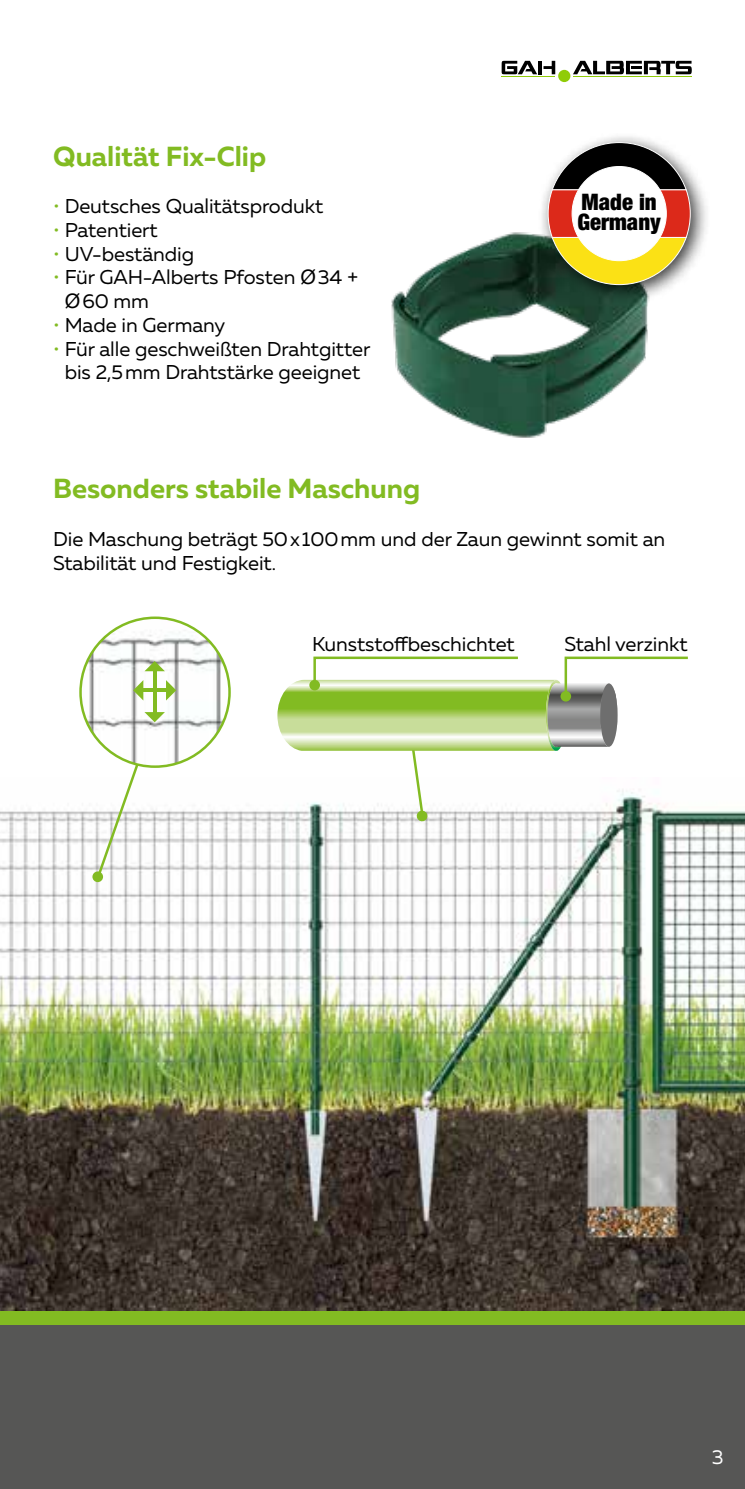
<style>
.page{position:relative;width:745px;height:1489px;background:#fff}
.page>*{position:absolute;margin:0;border:0;box-sizing:border-box;transform-origin:0 0}
.t1{font:700 27.5px "Muller";color:#82bb22}
.t2{font:900 condensed 22.75px/20.2px "Helvetica Neue LT Pro";color:#000}
.t3{font:20px/23.8px "Muller";letter-spacing:-.005em;color:#000}
.t4{font:20px "Muller";color:#fff}
.s1{color:#82bb22}
.s2{font-family:"Arial"}
</style>
<div class="page">
<div style="left:0;top:1310px;width:744px;height:14px;background:#82bb22"></div>
<div style="left:0;top:1324px;width:744px;height:164px;background:#565655"></div>
<svg style="left:501px;top:61px;width:54px;height:13px"></svg>
<hr style="left:572px;top:76px;width:119px;height:1px;background:#90cc07">
<hr style="left:501px;top:76px;width:54px;height:1px;background:#90cc07">
<svg style="left:573px;top:61px;width:118px;height:13px"></svg>
<div style="left:558px;top:70px;width:12px;height:12px;background:#90cc07;border-radius:50%"></div>
<img style="left:0;top:810px;width:744px;height:500px">
<img style="left:80px;top:617px;width:149px;height:149px;border-radius:74px">
<svg style="left:94px;top:761px;width:46px;height:120px"></svg>
<div style="left:92px;top:871px;width:11px;height:11px;background:#82bb22;border-radius:50%"></div>
<svg style="left:144px;top:712px;width:21px;height:10px"></svg>
<svg style="left:144px;top:661px;width:21px;height:10px"></svg>
<svg style="left:166px;top:680px;width:10px;height:20px"></svg>
<svg style="left:133px;top:680px;width:10px;height:20px"></svg>
<hr style="left:153px;top:666px;width:3px;height:49px;background:#82bb22">
<hr style="left:141px;top:688px;width:27px;height:4px;background:#82bb22">
<svg style="left:277px;top:656px;width:413px;height:166px"></svg>
<img style="left:391px;top:232px;width:257px;height:206px">
<div style="left:537px;top:132px;width:172px;height:173px;background:#000;opacity:.75"></div>
<svg style="left:547px;top:142px;width:143px;height:143px;background:#a07f4c"></svg>
<div style="left:571px;top:166px;width:95px;height:95px;background:#fff;border-radius:50%"></div>
<h1 class="t1" style="left:53px;top:139px;width:214px">Qualität Fix-Clip</h1>
<p class="t3" style="left:53px;top:194px;width:271px"><span class="s1">•</span> Deutsches Qualitätsprodukt</p>
<p class="t3" style="left:53px;top:218px;width:106px"><span class="s1">•</span> Patentiert</p>
<p class="t3" style="left:53px;top:241px;width:142px"><span class="s1">•</span> UV-beständig</p>
<p class="t3" style="left:65px;top:265px;width:294px;text-indent:-11px"><span class="s1">•</span> Für GAH-Alberts Pfosten <span class="s2">Ø</span>34 +<br><span class="s2">Ø</span>60 mm</p>
<p class="t3" style="left:53px;top:313px;width:173px"><span class="s1">•</span> Made in Germany</p>
<p class="t3" style="left:53px;top:336px;width:318px;text-align:center"><span class="s1">•</span> Für alle geschweißten Drahtgitter bis 2,5mm Drahtstärke geeignet</p>
<p class="t2" style="left:577px;top:191px;width:85px">Made in<br>Germany</p>
<h1 class="t1" style="left:53px;top:471px;width:368px">Besonders stabile Maschung</h1>
<p class="t3" style="left:53px;top:526px;width:613px">Die Maschung beträgt 50x100mm und der Zaun gewinnt somit an<br>Stabilität und Festigkeit.</p>
<p class="t3" style="left:312px;top:631px;width:204px">Kunststoffbeschichtet</p>
<p class="t3" style="left:564px;top:631px;width:124px">Stahl verzinkt</p>
<p class="t4" style="left:711px;top:1444px;width:13px">3</p>
</div>
